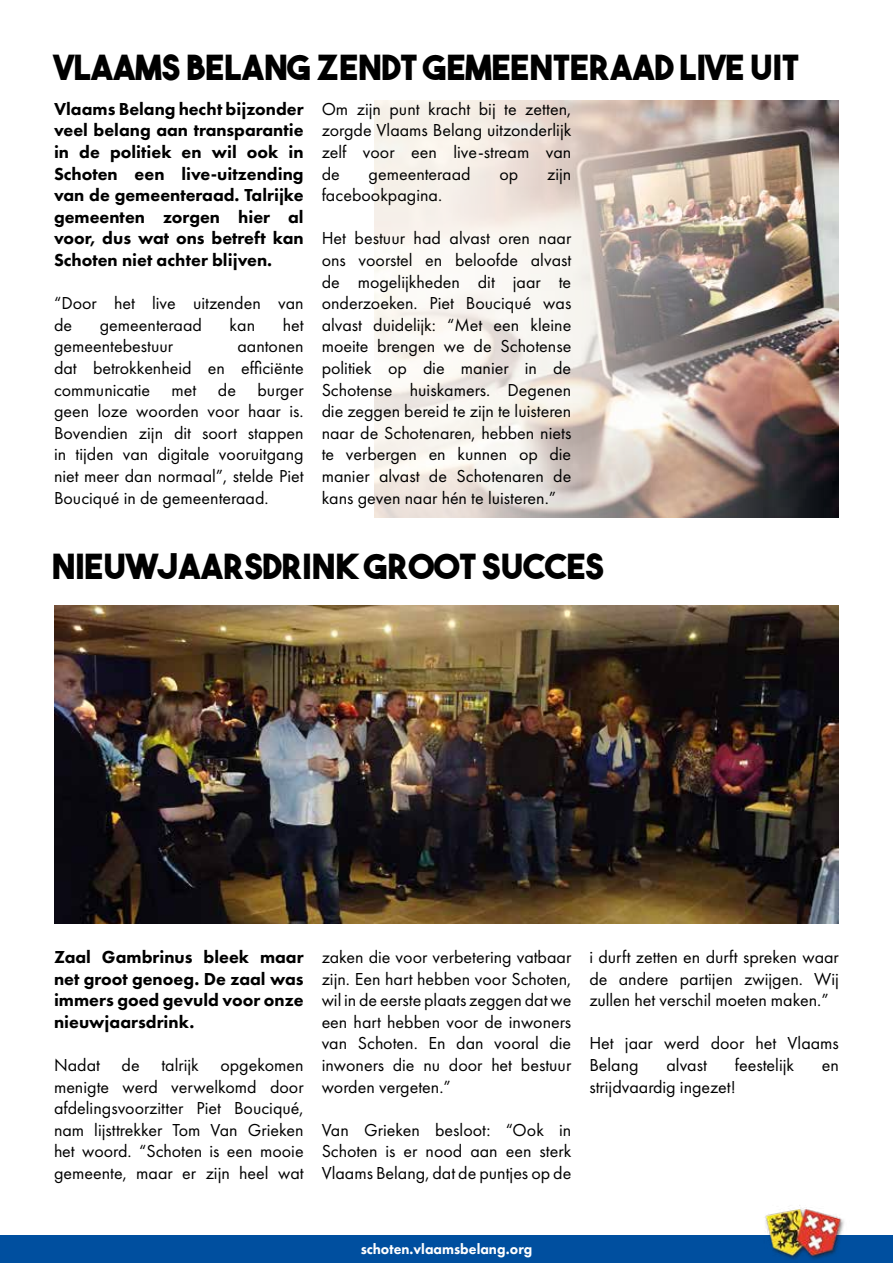
<style>
.page{position:relative;width:893px;height:1263px;background:#fff}
.page>*{position:absolute;margin:0;border:0;box-sizing:border-box;transform-origin:0 0}
.t1{font:34.5px "The Bold Font";color:#000}
.t2{font:18px/21.6px "Futura PT";color:#000;text-align:justify}
.t3{font:800 18px/21.6px "Futura PT";color:#000;text-align:justify}
.t4{font:800 15px "Futura PT";color:#fff;scale:.95 1}
</style>
<div class="page">
<div style="left:0;top:1235px;width:893px;height:28px;background:#004f9f"></div>
<img style="left:765px;top:1205px;width:79px;height:55px">
<img style="left:374px;top:100px;width:465px;height:417px">
<img style="left:54px;top:605px;width:785px;height:319px">
<h1 class="t1" style="left:54px;top:45px;width:747px">VLAAMS BELANG ZENDT GEMEENTERAAD LIVE UIT</h1>
<p class="t3" style="left:54px;top:98px;width:251px">Vlaams Belang hecht bijzonder veel belang aan transparantie in de politiek en wil ook in Schoten een live-uitzending van de gemeenteraad. Talrijke gemeenten zorgen hier al voor, dus wat ons betreft kan Schoten niet achter blijven.</p>
<p class="t2" style="left:54px;top:292px;width:251px">“Door het live uitzenden van de</p>
<p class="t2" style="left:100px;top:314px;width:104px">gemeenteraad</p>
<p class="t2" style="left:230px;top:314px;width:27px">kan</p>
<p class="t2" style="left:283px;top:314px;width:22px">het</p>
<p class="t2" style="left:54px;top:335px;width:121px">gemeentebestuur</p>
<p class="t2" style="left:54px;top:335px;width:251px;text-indent:183px">aantonen dat betrokkenheid en efficiënte communicatie met de burger geen loze woorden voor haar is.<br>Bovendien zijn dit soort stappen in tijden van digitale vooruitgang niet meer dan normaal”, stelde Piet Bouciqué in de gemeenteraad.</p>
<p class="t2" style="left:322px;top:98px;width:251px">Om zijn punt kracht bij te zetten, zorgde Vlaams Belang uitzonderlijk zelf voor een live-stream van de</p>
<p class="t2" style="left:369px;top:163px;width:104px">gemeenteraad</p>
<p class="t2" style="left:499px;top:163px;width:20px">op</p>
<p class="t2" style="left:547px;top:163px;width:26px">zijn</p>
<p class="t2" style="left:322px;top:184px;width:122px">facebookpagina.</p>
<p class="t2" style="left:322px;top:227px;width:251px">Het bestuur had alvast oren naar ons voorstel en beloofde alvast de mogelijkheden dit jaar te onderzoeken. Piet Bouciqué was alvast duidelijk: “Met een kleine moeite brengen we de Schotense politiek op die manier in de Schotense huiskamers. Degenen die zeggen bereid te zijn te luisteren naar de Schotenaren, hebben niets te verbergen en kunnen op die manier alvast de Schotenaren de kans geven naar hén te luisteren.”</p>
<h1 class="t1" style="left:52px;top:544px;width:554px">NIEUWJAARSDRINK GROOT SUCCES</h1>
<p class="t3" style="left:54px;top:946px;width:251px">Zaal Gambrinus bleek maar net groot genoeg. De zaal was immers goed gevuld voor onze nieuwjaarsdrink.</p>
<p class="t2" style="left:54px;top:1054px;width:251px">Nadat de talrijk opgekomen menigte werd verwelkomd door afdelingsvoorzitter Piet Bouciqué, nam lijsttrekker Tom Van Grieken het woord. “Schoten is een mooie gemeente, maar er zijn heel wat</p>
<p class="t2" style="left:322px;top:946px;width:251px">zaken die voor verbetering vatbaar zijn. Een hart hebben voor Schoten, wil in de eerste plaats zeggen dat we een hart hebben voor de inwoners van Schoten. En dan vooral die inwoners die nu door het bestuur worden vergeten.”</p>
<p class="t2" style="left:322px;top:1119px;width:251px">Van Grieken besloot: “Ook in Schoten is er nood aan een sterk Vlaams Belang, dat de puntjes op de</p>
<p class="t2" style="left:589px;top:946px;width:251px">i durft zetten en durft spreken waar de andere partijen zwijgen. Wij zullen het verschil moeten maken.”</p>
<p class="t2" style="left:589px;top:1032px;width:251px">Het jaar werd door het Vlaams<br>Belang</p>
<p class="t2" style="left:666px;top:1054px;width:42px">alvast</p>
<p class="t2" style="left:735px;top:1054px;width:61px">feestelijk</p>
<p class="t2" style="left:822px;top:1054px;width:19px">en</p>
<p class="t2" style="left:589px;top:1075px;width:148px">strijdvaardig ingezet!</p>
<p class="t4" style="left:361px;top:1239px;width:182px">schoten.vlaamsbelang.org</p>
</div>
